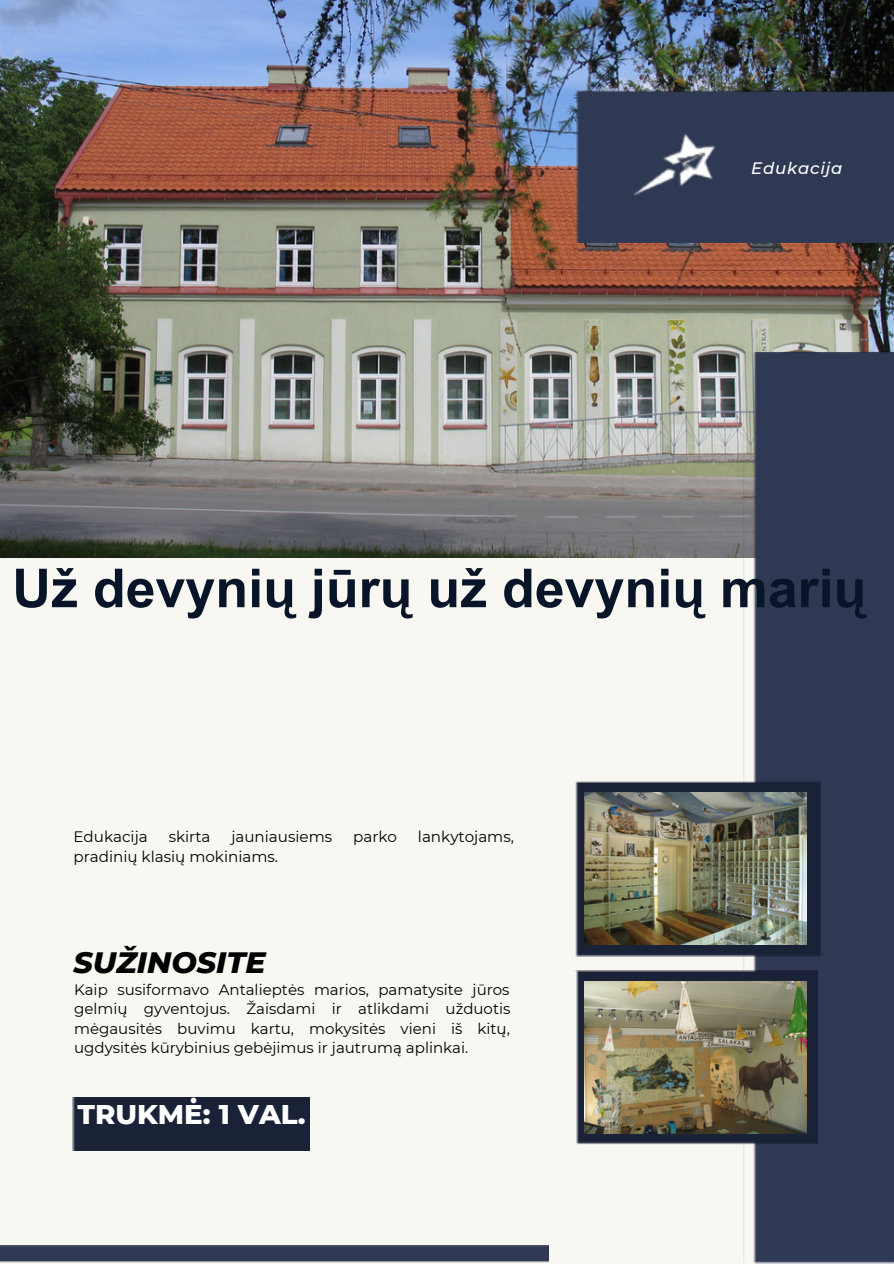
<style>
.page{position:relative;width:894px;height:1264px;background:#fff}
.page>*{position:absolute;margin:0;border:0;box-sizing:border-box;transform-origin:0 0}
.t1{font:700 53.7px "Arial MT Pro";color:#081427}
.t2{font:italic 800 30px "Montserrat";color:#000}
.t3{font:800 27.6px "Montserrat";color:#fff}
.t4{font:italic 500 16.5px "Montserrat";letter-spacing:.05em;color:#fff}
.t5{font:15.15px "Montserrat";color:#000}
.t6{font:15px/19.2px "Montserrat";color:#000;text-align:justify}
</style>
<div class="page">
<div style="left:0;top:0;width:893px;height:1263px;background:#f8f7f2"></div>
<img style="left:0;top:0;width:893px;height:557px">
<div style="left:575px;top:90px;width:318px;height:152px;background:#2f3954"></div>
<img style="left:743px;top:353px;width:150px;height:910px">
<img style="left:575px;top:781px;width:244px;height:175px">
<img style="left:584px;top:792px;width:222px;height:152px">
<img style="left:575px;top:970px;width:242px;height:174px">
<img style="left:584px;top:981px;width:222px;height:152px">
<img style="left:0;top:1245px;width:548px;height:16px">
<div style="left:72px;top:1097px;width:238px;height:53px;background:#1a2237"></div>
<img style="left:662px;top:134px;width:54px;height:54px">
<img style="left:683px;top:170px;width:21px;height:1px">
<img style="left:680px;top:152px;width:24px;height:18px">
<img style="left:677px;top:153px;width:27px;height:10px">
<img style="left:631px;top:168px;width:45px;height:28px">
<p class="t4" style="left:751px;top:158px;width:93px">Edukacija</p>
<p class="t1" style="left:12px;top:568px;width:855px">Už devynių jūrų už devynių marių</p>
<p class="t5" style="left:73px;top:827px;width:76px">Edukacija</p>
<p class="t5" style="left:169px;top:827px;width:43px">skirta</p>
<p class="t5" style="left:231px;top:827px;width:102px">jauniausiems</p>
<p class="t5" style="left:353px;top:827px;width:45px">parko</p>
<p class="t5" style="left:418px;top:827px;width:98px">lankytojams,</p>
<p class="t5" style="left:73px;top:846px;width:206px">pradinių klasių mokiniams.</p>
<p class="t2" style="left:73px;top:944px;width:194px">SUŽINOSITE</p>
<p class="t6" style="left:74px;top:980px;width:438px">Kaip susiformavo Antalieptės marios, pamatysite jūros gelmių gyventojus. Žaisdami ir atlikdami užduotis mėgausitės buvimu kartu, mokysitės vieni iš kitų, ugdysitės kūrybinius gebėjimus ir jautrumą aplinkai.</p>
<p class="t3" style="left:77px;top:1097px;width:229px">TRUKMĖ: 1 VAL.</p>
</div>
